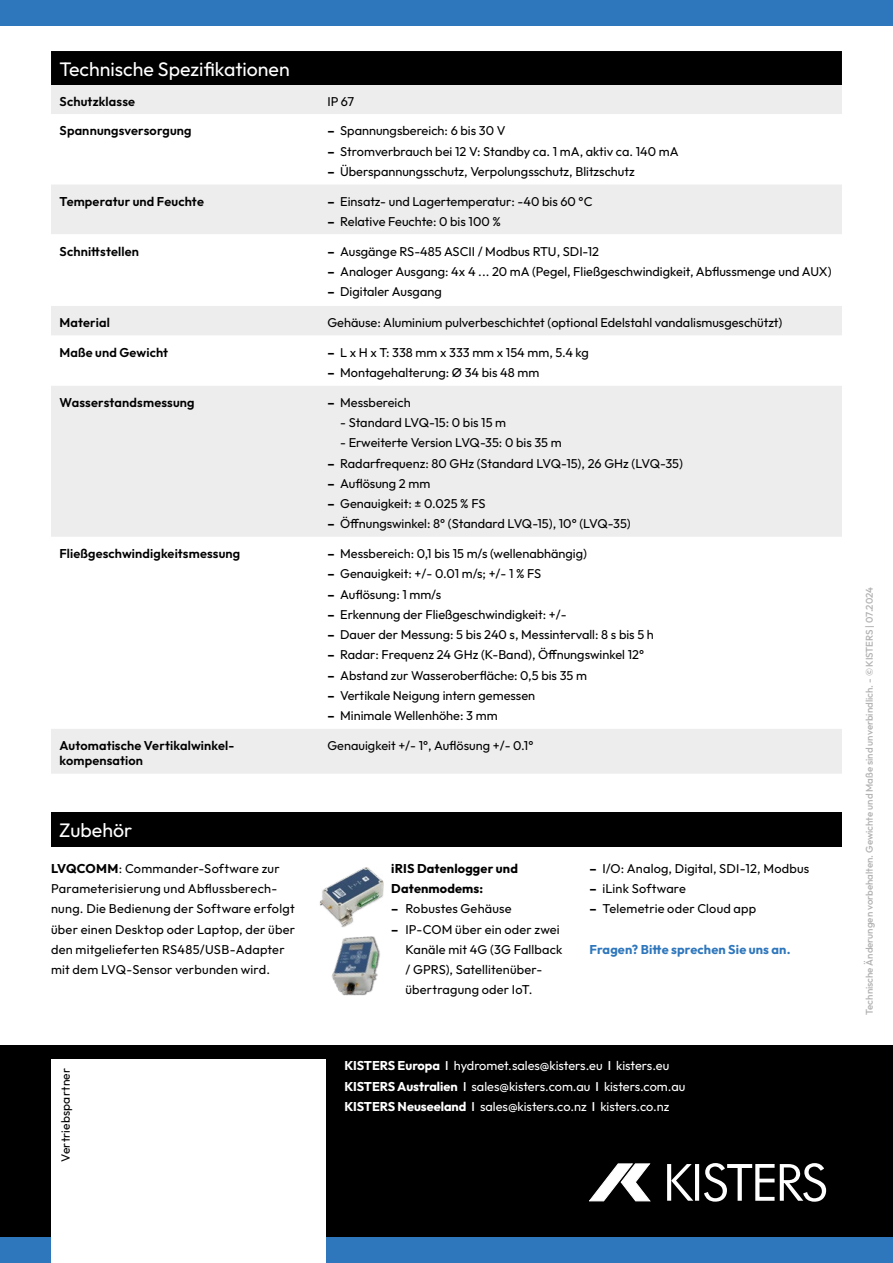
<style>
.page{position:relative;width:893px;height:1263px;background:#fff}
.page>*{position:absolute;margin:0;border:0;box-sizing:border-box;transform-origin:0 0}
.t1{font:19.5px "Outfit";color:#fff}
.t2{font:12.75px/20.2px "Outfit";color:#000}
.t3{font:12.75px/20.2px "Outfit";letter-spacing:.02em;color:#000}
.t4{font:600 12.75px/15.3px "Outfit";letter-spacing:.01em;color:#000}
.t5{font:12.75px/20.2px "Outfit";color:#fff}
.t6{font:700 12.75px/20.2px "Outfit";letter-spacing:.01em;color:#000}
.t7{font:700 12.75px "Outfit";letter-spacing:.01em;color:#2f77bc}
.t8{font:12px "Outfit";letter-spacing:.02em;color:#000}
.t9{font:500 9.75px "Outfit";color:#b3b2b2}
.s1{font-weight:700}
.s2{font-weight:500}
</style>
<div class="page">
<div style="left:0;top:1034px;width:893px;height:229px;background:#2f77bc;opacity:.4"></div>
<div style="left:0;top:0;width:893px;height:26px;background:#2f77bc"></div>
<div style="left:0;top:1237px;width:893px;height:26px;background:#2f77bc"></div>
<svg style="left:667px;top:1164px;width:4px;height:37px"></svg>
<svg style="left:671px;top:1164px;width:22px;height:37px"></svg>
<hr style="left:695px;top:1164px;width:4px;height:37px;background:#fff">
<svg style="left:704px;top:1163px;width:122px;height:39px"></svg>
<svg style="left:589px;top:1163px;width:61px;height:38px"></svg>
<div style="left:51px;top:1059px;width:274px;height:204px;background:#fff"></div>
<div style="left:51px;top:51px;width:791px;height:34px;background:#000"></div>
<div style="left:51px;top:85px;width:791px;height:689px;background:#ededed"></div>
<svg style="left:51px;top:114px;width:791px;height:615px"></svg>
<div style="left:51px;top:812px;width:791px;height:34px;background:#000"></div>
<div style="left:319px;top:867px;width:65px;height:61px;background:#000;opacity:.35"></div>
<img style="left:320px;top:868px;width:63px;height:58px">
<img style="left:331px;top:936px;width:49px;height:60px">
<h1 class="t1" style="left:60px;top:58px;width:232px">Technische Spezifikationen</h1>
<p class="t4" style="left:60px;top:93px;width:77px">Schutzklasse</p>
<p class="t2" style="left:327px;top:91px;width:28px">IP 67</p>
<p class="t4" style="left:60px;top:123px;width:134px">Spannungsversorgung</p>
<p class="t2" style="left:327px;top:121px;width:180px"><span class="s1">–</span> Spannungsbereich: 6 bis 30 V</p>
<p class="t2" style="left:327px;top:141px;width:353px"><span class="s1">–</span> Stromverbrauch bei 12 V: Standby ca. 1 mA, aktiv ca. 140 mA</p>
<p class="t2" style="left:327px;top:161px;width:309px"><span class="s1">–</span> Überspannungsschutz, Verpolungsschutz, Blitzschutz</p>
<p class="t4" style="left:60px;top:193px;width:146px">Temperatur und Feuchte</p>
<p class="t2" style="left:327px;top:191px;width:266px"><span class="s1">–</span> Einsatz- und Lagertemperatur: -40 bis 60 °C</p>
<p class="t2" style="left:327px;top:211px;width:175px"><span class="s1">–</span> Relative Feuchte: 0 bis 100 %</p>
<p class="t4" style="left:60px;top:243px;width:81px">Schnittstellen</p>
<p class="t2" style="left:327px;top:241px;width:273px"><span class="s1">–</span> Ausgänge RS-485 ASCII / Modbus RTU, SDI-12</p>
<p class="t2" style="left:327px;top:261px;width:506px"><span class="s1">–</span> Analoger Ausgang: 4x 4 ... 20 mA (Pegel, Fließgeschwindigkeit, Abflussmenge und AUX)</p>
<p class="t2" style="left:327px;top:281px;width:116px"><span class="s1">–</span> Digitaler Ausgang</p>
<p class="t4" style="left:60px;top:315px;width:52px">Material</p>
<p class="t2" style="left:327px;top:312px;width:457px">Gehäuse: Aluminium pulverbeschichtet (optional Edelstahl vandalismusgeschützt)</p>
<p class="t4" style="left:60px;top:345px;width:110px">Maße und Gewicht</p>
<p class="t2" style="left:327px;top:342px;width:263px"><span class="s1">–</span> L x H x T: 338 mm x 333 mm x 154 mm, 5.4 kg</p>
<p class="t2" style="left:327px;top:362px;width:213px"><span class="s1">–</span> Montagehalterung: Ø 34 bis 48 mm</p>
<p class="t4" style="left:60px;top:395px;width:137px">Wasserstandsmessung</p>
<p class="t2" style="left:327px;top:392px;width:85px"><span class="s1">–</span> Messbereich</p>
<p class="t2" style="left:340px;top:412px;width:167px">- Standard LVQ-15: 0 bis 15 m</p>
<p class="t2" style="left:340px;top:433px;width:223px">- Erweiterte Version LVQ-35: 0 bis 35 m</p>
<p class="t2" style="left:327px;top:453px;width:357px"><span class="s1">–</span> Radarfrequenz: 80 GHz (Standard LVQ-15), 26 GHz (LVQ-35)</p>
<p class="t2" style="left:327px;top:473px;width:104px"><span class="s1">–</span> Auflösung 2 mm</p>
<p class="t2" style="left:327px;top:493px;width:159px"><span class="s1">–</span> Genauigkeit: ± 0.025 % FS</p>
<p class="t2" style="left:327px;top:514px;width:305px"><span class="s1">–</span> Öffnungswinkel: 8° (Standard LVQ-15), 10° (LVQ-35)</p>
<p class="t4" style="left:60px;top:546px;width:182px">Fließgeschwindigkeitsmessung</p>
<p class="t2" style="left:327px;top:543px;width:261px"><span class="s1">–</span> Messbereich: 0,1 bis 15 m/s (wellenabhängig)</p>
<p class="t2" style="left:327px;top:564px;width:215px"><span class="s1">–</span> Genauigkeit: +/- 0.01 m/s; +/- 1 % FS</p>
<p class="t2" style="left:327px;top:584px;width:115px"><span class="s1">–</span> Auflösung: 1 mm/s</p>
<p class="t2" style="left:327px;top:604px;width:241px"><span class="s1">–</span> Erkennung der Fließgeschwindigkeit: +/-</p>
<p class="t2" style="left:327px;top:624px;width:328px"><span class="s1">–</span> Dauer der Messung: 5 bis 240 s, Messintervall: 8 s bis 5 h</p>
<p class="t2" style="left:327px;top:645px;width:318px"><span class="s1">–</span> Radar: Frequenz 24 GHz (K-Band), Öffnungswinkel 12°</p>
<p class="t2" style="left:327px;top:665px;width:261px"><span class="s1">–</span> Abstand zur Wasseroberfläche: 0,5 bis 35 m</p>
<p class="t2" style="left:327px;top:685px;width:209px"><span class="s1">–</span> Vertikale Neigung intern gemessen</p>
<p class="t2" style="left:327px;top:705px;width:172px"><span class="s1">–</span> Minimale Wellenhöhe: 3 mm</p>
<p class="t4" style="left:60px;top:738px;width:176px">Automatische Vertikalwinkel&shy;kompensation</p>
<p class="t2" style="left:327px;top:735px;width:207px">Genauigkeit +/- 1°, Auflösung +/- 0.1°</p>
<h1 class="t1" style="left:59px;top:819px;width:75px">Zubehör</h1>
<p class="t3" style="left:51px;top:858px;width:246px"><span class="s1">LVQCOMM</span>: Commander-Software zur Parameterisierung und Abflussberech&shy;nung. Die Bedienung der Software erfolgt über einen Desktop oder Laptop, der über den mitgelieferten RS485/USB-Adapter mit dem LVQ-Sensor verbunden wird.</p>
<p class="t6" style="left:391px;top:858px;width:128px">iRIS Datenlogger und<br>Datenmodems:</p>
<p class="t2" style="left:391px;top:899px;width:122px"><span class="s1">–</span> Robustes Gehäuse</p>
<p class="t2" style="left:405px;top:919px;width:159px;text-indent:-14px"><span class="s1">–</span> IP-COM über ein oder zwei<br>Kanäle mit 4G (3G Fallback / GPRS), Satellitenüber&shy;übertragung oder IoT.</p>
<p class="t2" style="left:590px;top:858px;width:221px"><span class="s1">–</span> I/O: Analog, Digital, SDI-12, Modbus</p>
<p class="t2" style="left:590px;top:878px;width:98px"><span class="s1">–</span> iLink Software</p>
<p class="t2" style="left:590px;top:899px;width:168px"><span class="s1">–</span> Telemetrie oder Cloud app</p>
<p class="t7" style="left:590px;top:942px;width:202px">Fragen? Bitte sprechen Sie uns an.</p>
<p class="t8" style="left:59px;top:1162px;width:96px;rotate:-90deg">Vertriebspartner</p>
<p class="t5" style="left:344px;top:1056px;width:342px"><span class="s1">KISTERS Europa</span> <span class="s2">I</span> hydromet.sales@kisters.eu <span class="s2">I</span> kisters.eu<br><span class="s1">KISTERS Australien</span> <span class="s2">I</span> sales@kisters.com.au <span class="s2">I</span> kisters.com.au<br><span class="s1">KISTERS Neuseeland</span> <span class="s2">I</span> sales@kisters.co.nz <span class="s2">I</span> kisters.co.nz</p>
<p class="t9" style="left:864px;top:1015px;width:429px;rotate:-90deg">Technische Änderungen vorbehalten. Gewichte und Maße sind unverbindlich. - © KISTERS | 07.2024</p>
</div>
